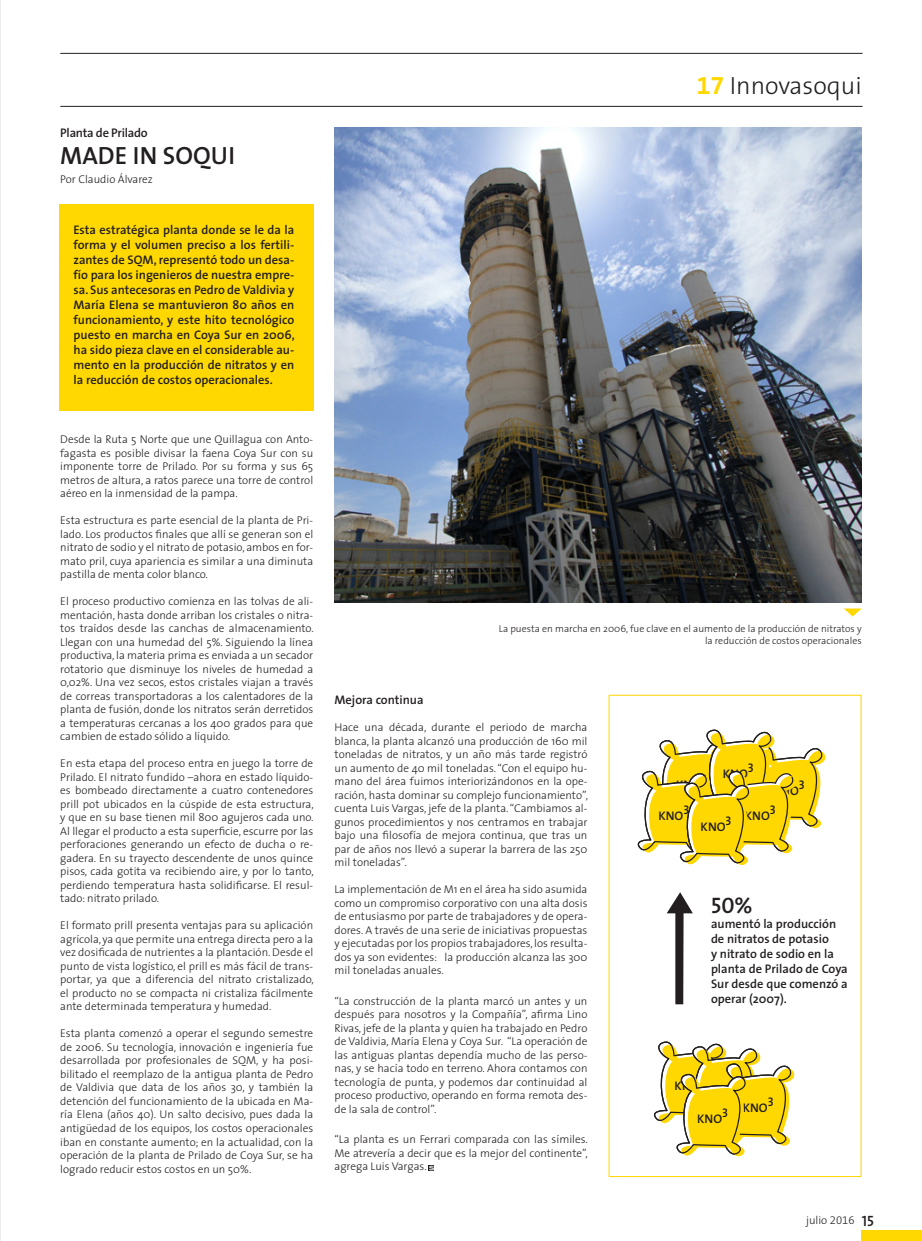
<style>
.page{position:relative;width:922px;height:1241px;background:#fff}
.page>*{position:absolute;margin:0;border:0;box-sizing:border-box;transform-origin:0 0}
.t1{font:300 25px "The Sans";color:#231f20}
.t2{font:600 25px "The Sans";color:#231f20}
.t3{font:22.5px "The Sans Semi Bold Caps";color:#231f20}
.t4{font:600 12.5px/15px "The Sans";color:#231f20}
.t5{font:12.5px "The Sans Semi Bold Caps";color:#231f20}
.t6{font:600 12.5px "The Sans";letter-spacing:-.02em;color:#231f20}
.t7{font:300 11.25px/13.5px "The Sans";color:#231f20;text-align:justify}
.t8{font:300 10px/12px "The Sans";color:#231f20;text-align:right}
.s1{font-family:"The Sans Bold Expert";font-weight:400;color:#ffd801}
.s2{font-family:"The Sans Light Expert";font-weight:400}
.s3{font-family:"The Sans Semi Bold Caps";font-weight:400;font-size:15px}
</style>
<div class="page">
<hr style="left:0;top:0;width:1px;height:1240px;background:#dcdddf">
<div style="left:59px;top:204px;width:254px;height:206px;background:#ffd801"></div>
<hr style="left:60px;top:53px;width:802px;height:1px;background:#231f20">
<hr style="left:60px;top:106px;width:802px;height:1px;background:#231f20">
<div style="left:861px;top:1230px;width:60px;height:10px;background:#ffd801"></div>
<img style="left:334px;top:128px;width:527px;height:474px">
<svg style="left:428px;top:1165px;width:6px;height:5px"></svg>
<svg style="left:844px;top:608px;width:17px;height:8px"></svg>
<svg style="left:653px;top:1041px;width:142px;height:116px"></svg>
<svg style="left:666px;top:892px;width:26px;height:112px"></svg>
<svg style="left:637px;top:729px;width:189px;height:136px"></svg>
<p class="t6" style="left:60px;top:122px;width:89px">Planta de Prilado</p>
<p class="t7" style="left:60px;top:172px;width:94px">Por Claudio Álvarez</p>
<h1 class="t2" style="left:60px;top:134px;width:176px">MADE IN SOQUI</h1>
<p class="t4" style="left:73px;top:222px;width:223px;text-align:justify">Esta estratégica planta donde se le da la forma y el volumen preciso a los fertili&shy;zantes de SQM, representó todo un desa&shy;fío para los ingenieros de nuestra empre&shy;sa. Sus antecesoras en Pedro de Valdivia y María Elena se mantuvieron 80 años en funcionamiento, y este hito tecnológico puesto en marcha en Coya Sur en 2006, ha sido pieza clave en el considerable au&shy;mento en la producción de nitratos y en la reducción de costos operacionales.</p>
<p class="t7" style="left:60px;top:432px;width:254px">Desde la Ruta 5 Norte que une Quillagua con Anto&shy;fagasta es posible divisar la faena Coya Sur con su imponente torre de Prilado. Por su forma y sus 65 metros de altura, a ratos parece una torre de control aéreo en la inmensidad de la pampa.</p>
<p class="t7" style="left:60px;top:513px;width:254px">Esta estructura es parte esencial de la planta de Pri&shy;lado. Los productos finales que allí se generan son el nitrato de sodio y el nitrato de potasio, ambos en for&shy;mato pril, cuya apariencia es similar a una diminuta pastilla de menta color blanco.</p>
<p class="t7" style="left:60px;top:594px;width:255px">El proceso productivo comienza en las tolvas de ali&shy;mentación, hasta donde arriban los cristales o nitra&shy;tos traídos desde las canchas de almacenamiento.<br>Llegan con una humedad del 5%. Siguiendo la línea productiva, la materia prima es enviada a un secador rotatorio que disminuye los niveles de humedad a 0,02%. Una vez secos, estos cristales viajan a través de correas transportadoras a los calentadores de la planta de fusión, donde los nitratos serán derretidos a temperaturas cercanas a los 400 grados para que cambien de estado sólido a líquido.</p>
<p class="t7" style="left:60px;top:756px;width:255px">En esta etapa del proceso entra en juego la torre de Prilado. El nitrato fundido –ahora en estado líquido&shy;es bombeado directamente a cuatro contenedores prill pot ubicados en la cúspide de esta estructura, y que en su base tienen mil 800 agujeros cada uno.<br>Al llegar el producto a esta superficie, escurre por las perforaciones generando un efecto de ducha o re&shy;gadera. En su trayecto descendente de unos quince pisos, cada gotita va recibiendo aire, y por lo tanto, perdiendo temperatura hasta solidificarse. El resul&shy;tado: nitrato prilado.</p>
<p class="t7" style="left:60px;top:918px;width:255px">El formato prill presenta ventajas para su aplicación agrícola, ya que permite una entrega directa pero a la vez dosificada de nutrientes a la plantación. Desde el punto de vista logístico, el prill es más fácil de trans&shy;portar, ya que a diferencia del nitrato cristalizado, el producto no se compacta ni cristaliza fácilmente ante determinada temperatura y humedad.</p>
<p class="t7" style="left:60px;top:1026px;width:254px">Esta planta comenzó a operar el segundo semestre de 2006. Su tecnología, innovación e ingeniería fue desarrollada por profesionales de SQM, y ha posi&shy;bilitado el reemplazo de la antigua planta de Pedro de Valdivia que data de los años 30, y también la detención del funcionamiento de la ubicada en Ma&shy;ría Elena (años 40). Un salto decisivo, pues dada la antigüedad de los equipos, los costos operacionales iban en constante aumento; en la actualidad, con la operación de la planta de Prilado de Coya Sur, se ha logrado reducir estos costos en un 50%.</p>
<h1 class="t1" style="left:696px;top:65px;width:166px"><span class="s1">17</span> Innovasoqui</h1>
<p class="t8" style="left:498px;top:622px;width:364px">La puesta en marcha en 2006, fue clave en el aumento de la producción de nitratos y la reducción de costos operacionales</p>
<p class="t4" style="left:334px;top:692px;width:91px">Mejora continua</p>
<p class="t7" style="left:334px;top:720px;width:255px">Hace una década, durante el periodo de marcha blanca, la planta alcanzó una producción de 160 mil toneladas de nitratos, y un año más tarde registró un aumento de 40 mil toneladas. “Con el equipo hu&shy;mano del área fuimos interiorizándonos en la ope&shy;ración, hasta dominar su complejo funcionamiento”, cuenta Luis Vargas, jefe de la planta. “Cambiamos al&shy;gunos procedimientos y nos centramos en trabajar bajo una filosofía de mejora continua, que tras un par de años nos llevó a superar la barrera de las 250 mil toneladas”.</p>
<p class="t7" style="left:334px;top:882px;width:254px">La implementación de M1 en el área ha sido asumida como un compromiso corporativo con una alta dosis de entusiasmo por parte de trabajadores y de opera&shy;dores. A través de una serie de iniciativas propuestas y ejecutadas por los propios trabajadores, los resulta&shy;dos ya son evidentes: la producción alcanza las 300 mil toneladas anuales.</p>
<p class="t7" style="left:334px;top:993px;width:254px">“La construcción de la planta marcó un antes y un después para nosotros y la Compañía”, afirma Lino Rivas, jefe de la planta y quien ha trabajado en Pedro de Valdivia, María Elena y Coya Sur. “La operación de las antiguas plantas dependía mucho de las perso&shy;nas, y se hacía todo en terreno. Ahora contamos con tecnología de punta, y podemos dar continuidad al proceso productivo, operando en forma remota des&shy;de la sala de control”.</p>
<p class="t7" style="left:334px;top:1132px;width:255px">“La planta es un Ferrari comparada con las símiles.<br>Me atrevería a decir que es la mejor del continente”, agrega Luis Vargas.</p>
<p class="t5" style="left:747px;top:757px;width:8px">3</p>
<p class="t5" style="left:744px;top:804px;width:26px">KNO</p>
<p class="t5" style="left:722px;top:763px;width:26px">KNO</p>
<p class="t5" style="left:700px;top:768px;width:8px">3</p>
<p class="t5" style="left:675px;top:774px;width:26px">KNO</p>
<p class="t5" style="left:798px;top:773px;width:8px">3</p>
<p class="t5" style="left:773px;top:779px;width:26px">KNO</p>
<p class="t5" style="left:683px;top:799px;width:8px">3</p>
<p class="t5" style="left:769px;top:799px;width:8px">3</p>
<p class="t5" style="left:658px;top:804px;width:26px">KNO</p>
<p class="t5" style="left:725px;top:810px;width:8px">3</p>
<p class="t5" style="left:700px;top:816px;width:26px">KNO</p>
<h2 class="t3" style="left:710px;top:886px;width:43px">50%</h2>
<p class="t4" style="left:710px;top:915px;width:138px">aumentó la producción de nitratos de potasio<br>y nitrato de sodio en la planta de Prilado de Coya<br>Sur desde que comenzó a operar (2007).</p>
<p class="t5" style="left:674px;top:1075px;width:26px">KNO</p>
<p class="t5" style="left:722px;top:1101px;width:8px">3</p>
<p class="t5" style="left:697px;top:1107px;width:26px">KNO</p>
<p class="t5" style="left:767px;top:1091px;width:8px">3</p>
<p class="t5" style="left:742px;top:1097px;width:26px">KNO</p>
<p class="t7" style="left:805px;top:1212px;width:69px">julio <span class="s2">2016</span> <span class="s3">15</span></p>
</div>
